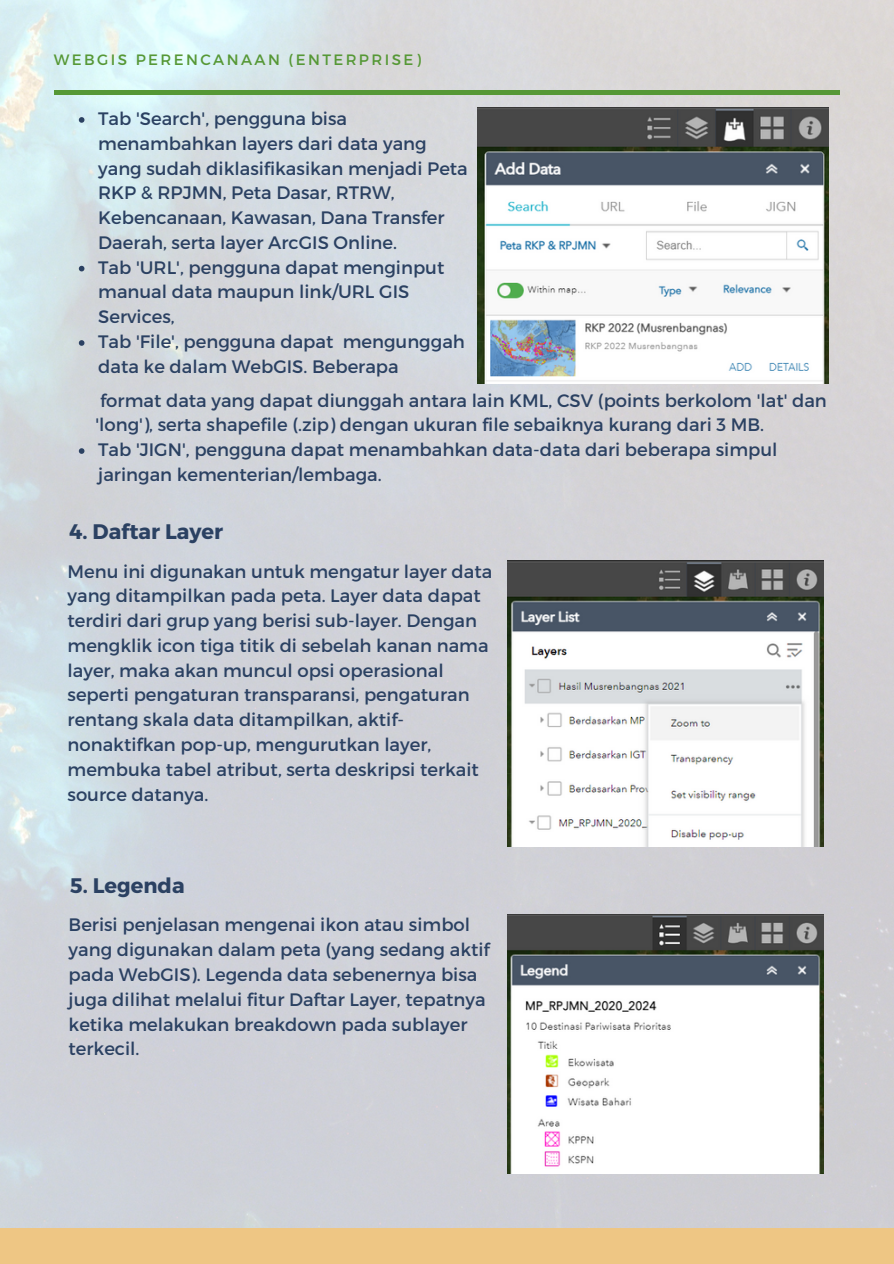
<style>
.page{position:relative;width:894px;height:1264px;background:#fff}
.page>*{position:absolute;margin:0;border:0;box-sizing:border-box;transform-origin:0 0}
.t1{font:700 21px "Montserrat";color:#2b4162}
.t2{font:18px/24.8px "Montserrat";color:#2b4162}
.t3{font:15px "Montserrat";letter-spacing:.16em;color:#569836}
</style>
<div class="page">
<img style="left:0;top:0;width:893px;height:1228px">
<div style="left:54px;top:90px;width:785px;height:5px;background:#569836"></div>
<div style="left:0;top:1228px;width:893px;height:35px;background:#eec684"></div>
<img style="left:477px;top:108px;width:350px;height:275px">
<img style="left:507px;top:560px;width:316px;height:286px">
<img style="left:507px;top:914px;width:316px;height:259px">
<svg style="left:79px;top:117px;width:5px;height:6px"></svg>
<svg style="left:79px;top:266px;width:5px;height:5px"></svg>
<svg style="left:79px;top:340px;width:5px;height:6px"></svg>
<svg style="left:79px;top:448px;width:5px;height:6px"></svg>
<p class="t3" style="left:54px;top:50px;width:368px">WEBGIS PERENCANAAN (ENTERPRISE)</p>
<p class="t2" style="left:98px;top:105px;width:371px">Tab 'Search', pengguna bisa menambahkan layers dari data yang yang sudah diklasifikasikan menjadi Peta RKP &amp; RPJMN, Peta Dasar, RTRW, Kebencanaan, Kawasan, Dana Transfer Daerah, serta layer ArcGIS Online.</p>
<p class="t2" style="left:98px;top:254px;width:347px">Tab 'URL', pengguna dapat menginput manual data maupun link/URL GIS<br>Services,</p>
<p class="t2" style="left:98px;top:328px;width:368px">Tab 'File', pengguna dapat mengunggah data ke dalam WebGIS. Beberapa</p>
<p class="t2" style="left:100px;top:387px;width:728px">format data yang dapat diunggah antara lain KML, CSV (points berkolom 'lat' dan</p>
<p class="t2" style="left:95px;top:411px;width:670px">'long'), serta shapefile (.zip) dengan ukuran file sebaiknya kurang dari 3 MB.</p>
<p class="t2" style="left:98px;top:436px;width:680px">Tab 'JIGN', pengguna dapat menambahkan data-data dari beberapa simpul jaringan kementerian/lembaga.</p>
<p class="t1" style="left:69px;top:518px;width:155px">4. Daftar Layer</p>
<p class="t2" style="left:68px;top:558px;width:426px">Menu ini digunakan untuk mengatur layer data yang ditampilkan pada peta. Layer data dapat terdiri dari grup yang berisi sub-layer. Dengan mengklik icon tiga titik di sebelah kanan nama layer, maka akan muncul opsi operasional seperti pengaturan transparansi, pengaturan rentang skala data ditampilkan, aktif&shy;nonaktifkan pop-up, mengurutkan layer, membuka tabel atribut, serta deskripsi terkait source datanya.</p>
<p class="t1" style="left:70px;top:871px;width:116px">5. Legenda</p>
<p class="t2" style="left:69px;top:911px;width:422px">Berisi penjelasan mengenai ikon atau simbol yang digunakan dalam peta (yang sedang aktif pada WebGIS). Legenda data sebenernya bisa juga dilihat melalui fitur Daftar Layer, tepatnya ketika melakukan breakdown pada sublayer terkecil.</p>
</div>
